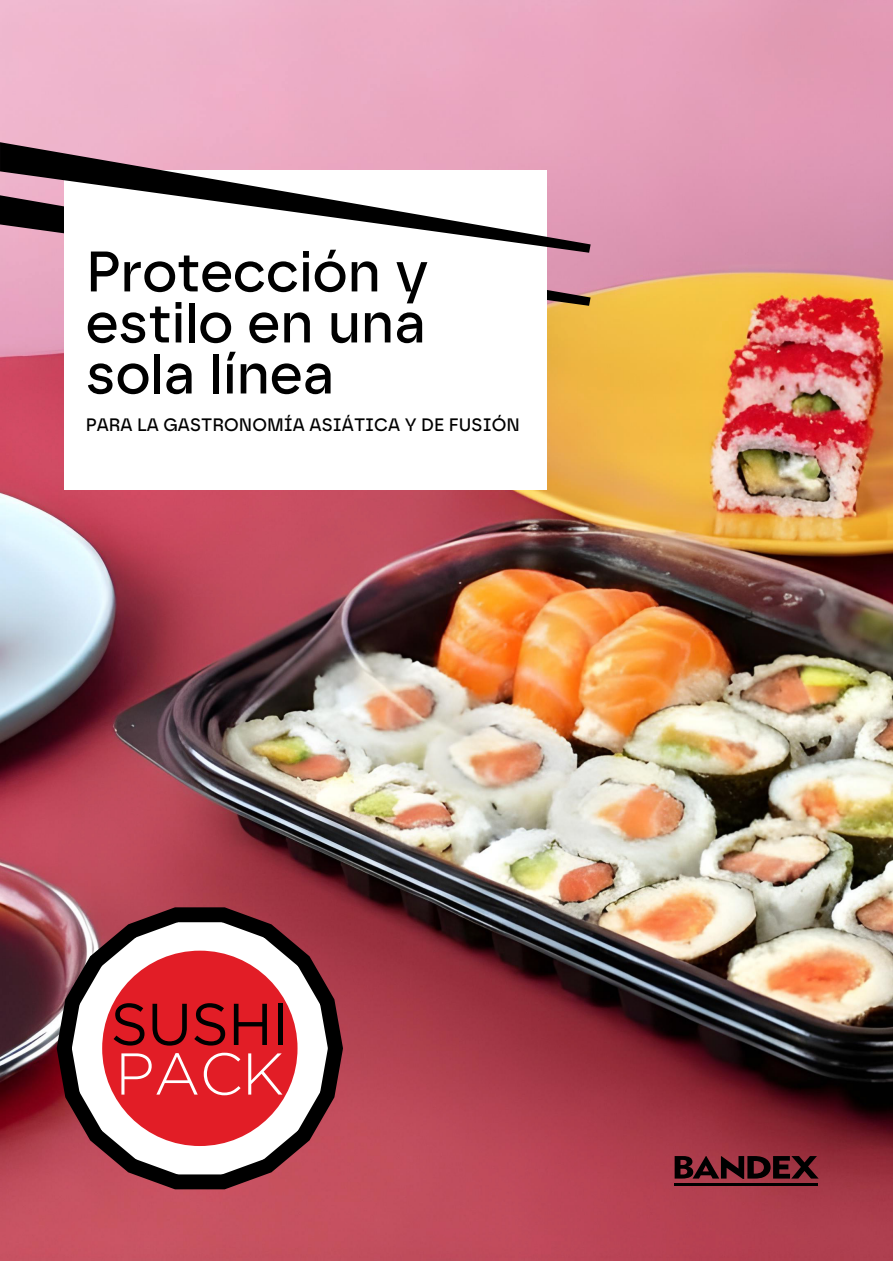
<style>
.page{position:relative;width:893px;height:1261px;background:#fff}
.page>*{position:absolute;margin:0;border:0;box-sizing:border-box;transform-origin:0 0}
.t1{font:58.8px "Gotham";letter-spacing:-.015em;color:#000}
.t2{font:300 58.8px "Gotham";color:#fff}
.t3{font:500 57px/51px "Safiro";color:#000;text-align:justify}
.t4{font:500 18px "Safiro";color:#000}
</style>
<div class="page">
<img style="left:0;top:0;width:893px;height:1261px">
<svg style="left:49px;top:896px;width:302px;height:301px"></svg>
<div style="left:102px;top:951px;width:195px;height:195px;background:#e21d26;border-radius:50%"></div>
<svg style="left:675px;top:1156px;width:144px;height:23px;background:#4a191f"></svg>
<hr style="left:675px;top:1183px;width:143px;height:3px;background:#000">
<svg style="left:0;top:253px;width:591px;height:53px;background:#d497ad"></svg>
<div style="left:64px;top:170px;width:482px;height:319px;background:#fff"></div>
<svg style="left:0;top:142px;width:591px;height:111px"></svg>
<h2 class="t3" style="left:86px;top:246px;width:344px">Protección y estilo en una sola línea</h2>
<p class="t4" style="left:86px;top:414px;width:435px">PARA LA GASTRONOMÍA ASIÁTICA Y DE FUSIÓN</p>
<h1 class="t1" style="left:110px;top:991px;width:180px">SUSHI</h1>
<h1 class="t2" style="left:115px;top:1042px;width:170px">PACK</h1>
</div>
